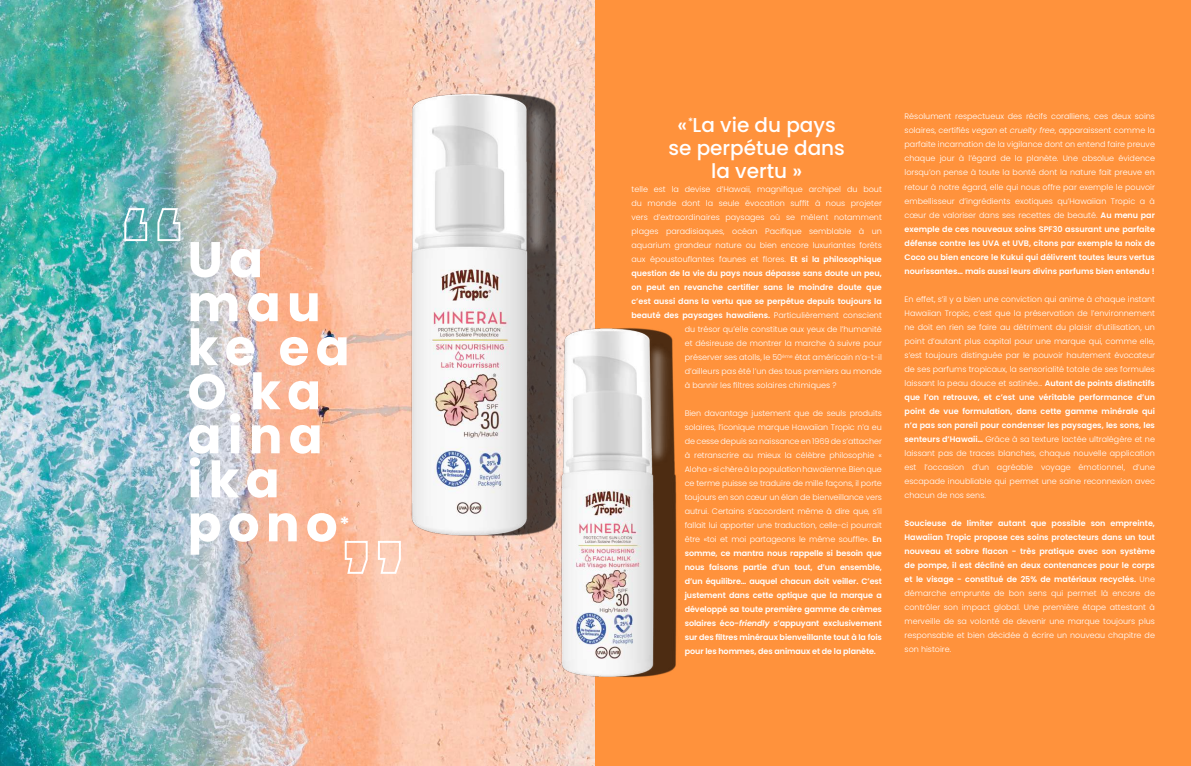
<style>
.page{position:relative;width:1191px;height:766px;background:#fff}
.page>*{position:absolute;margin:0;border:0;box-sizing:border-box;transform-origin:0 0}
.t1{font:700 50px/44px "Poppins";letter-spacing:.125em;color:#fff}
.t2{font:500 20px/23px "Poppins";color:#fff;text-align:center}
.t3{font:700 19.4px "Poppins";color:#fff}
.t4{font:500 10px "Poppins";color:#fff}
.t5{font:300 8px/14px "Poppins";color:#fff;text-align:justify}
.t6{font:600 8px/14px "Poppins";color:#fff;text-align:justify}
.s1{font-weight:600}
.s2{font-weight:300}
.s3{font-weight:600;font-style:italic}
.s4{font-style:italic}
</style>
<div class="page">
<img style="left:0;top:0;width:595px;height:765px">
<div style="left:595px;top:0;width:596px;height:765px;background:#ff923c"></div>
<img style="left:403px;top:77px;width:156px;height:473px">
<img style="left:557px;top:320px;width:120px;height:368px">
<svg style="left:123px;top:207px;width:58px;height:35px"></svg>
<svg style="left:344px;top:539px;width:58px;height:36px"></svg>
<h1 class="t1" style="left:187px;top:238px;width:164px">Ua mau ke ea<br>O ka aina ika pono</h1>
<h3 class="t3" style="left:339px;top:512px;width:12px">*</h3>
<h2 class="t2" style="left:668px;top:114px;width:178px">« La vie du pays se perpétue dans la vertu »</h2>
<p class="t5" style="left:631px;top:182px;width:252px">telle est la devise d’Hawaii, magnifique archipel du bout</p>
<p class="t5" style="left:631px;top:196px;width:252px">du monde dont la seule évocation suffit à nous projeter</p>
<p class="t5" style="left:631px;top:210px;width:252px">vers d’extraordinaires paysages où se mêlent notamment</p>
<p class="t5" style="left:631px;top:224px;width:252px">plages paradisiaques, océan Pacifique semblable à un</p>
<p class="t5" style="left:631px;top:238px;width:252px">aquarium grandeur nature ou bien encore luxuriantes forêts</p>
<p class="t5" style="left:631px;top:252px;width:252px">aux époustouflantes faunes et flores. <span class="s1">Et si la philosophique</span></p>
<p class="t6" style="left:631px;top:266px;width:252px">question de la vie du pays nous dépasse sans doute un peu,</p>
<p class="t6" style="left:631px;top:280px;width:252px">on peut en revanche certifier sans le moindre doute que</p>
<p class="t6" style="left:631px;top:294px;width:252px">c’est aussi dans la vertu que se perpétue depuis toujours la</p>
<p class="t6" style="left:631px;top:308px;width:252px">beauté des paysages hawaiiens. <span class="s2">Particulièrement conscient</span></p>
<p class="t5" style="left:685px;top:322px;width:199px">du trésor qu’elle constitue aux yeux de l’humanité</p>
<p class="t5" style="left:685px;top:336px;width:199px">et désireuse de montrer la marche à suivre pour</p>
<p class="t5" style="left:685px;top:350px;width:199px">préserver ses atolls, le 50<sup>ème</sup> état américain n’a-t-il</p>
<p class="t5" style="left:685px;top:364px;width:199px">d’ailleurs pas été l’un des tous premiers au monde</p>
<p class="t5" style="left:685px;top:378px;width:153px">à bannir les filtres solaires chimiques ?</p>
<p class="t5" style="left:685px;top:406px;width:199px">Bien davantage justement que de seuls produits solaires, l’iconique marque Hawaiian Tropic n’a eu de cesse depuis sa naissance en 1969 de s’attacher à retranscrire au mieux la célèbre philosophie « Aloha » si chère à la population hawaïenne. Bien que ce terme puisse se traduire de mille façons, il porte toujours en son cœur un élan de bienveillance vers autrui. Certains s’accordent même à dire que, s’il fallait lui apporter une traduction, celle-ci pourrait être «toi et moi partageons le même souffle». <span class="s1">En somme, ce mantra nous rappelle si besoin que nous faisons partie d’un tout, d’un ensemble, d’un équilibre… auquel chacun doit veiller. C’est justement dans cette optique que la marque a développé sa toute première gamme de crèmes solaires éco-</span><span class="s3">friendly</span> <span class="s1">s’appuyant exclusivement sur des filtres minéraux bienveillante tout à la fois pour les hommes, des animaux et de la planète.</span></p>
<p class="t4" style="left:688px;top:116px;width:7px">*</p>
<p class="t5" style="left:904px;top:110px;width:252px">Résolument respectueux des récifs coralliens, ces deux soins solaires, certifiés <span class="s4">vegan</span> et <span class="s4">cruelty free</span>, apparaissent comme la parfaite incarnation de la vigilance dont on entend faire preuve chaque jour à l’égard de la planète. Une absolue évidence lorsqu’on pense à toute la bonté dont la nature fait preuve en retour à notre égard, elle qui nous offre par exemple le pouvoir embellisseur d’ingrédients exotiques qu’Hawaiian Tropic a à cœur de valoriser dans ses recettes de beauté. <span class="s1">Au menu par exemple de ces nouveaux soins SPF30 assurant une parfaite défense contre les UVA et UVB, citons par exemple la noix de Coco ou bien encore le Kukui qui délivrent toutes leurs vertus nourissantes… mais aussi leurs divins parfums bien entendu !</span></p>
<p class="t5" style="left:904px;top:292px;width:252px">En effet, s’il y a bien une conviction qui anime à chaque instant Hawaiian Tropic, c’est que la préservation de l’environnement ne doit en rien se faire au détriment du plaisir d’utilisation, un point d’autant plus capital pour une marque qui, comme elle, s’est toujours distinguée par le pouvoir hautement évocateur de ses parfums tropicaux, la sensorialité totale de ses formules laissant la peau douce et satinée... <span class="s1">Autant de points distinctifs que l’on retrouve, et c’est une véritable performance d’un point de vue formulation, dans cette gamme minérale qui n’a pas son pareil pour condenser les paysages, les sons, les senteurs d’Hawaii…</span> Grâce à sa texture lactée ultralégère et ne laissant pas de traces blanches, chaque nouvelle application est l’occasion d’un agréable voyage émotionnel, d’une escapade inoubliable qui permet une saine reconnexion avec chacun de nos sens.</p>
<p class="t6" style="left:904px;top:516px;width:252px">Soucieuse de limiter autant que possible son empreinte, Hawaiian Tropic propose ces soins protecteurs dans un tout nouveau et sobre flacon - très pratique avec son système de pompe, il est décliné en deux contenances pour le corps et le visage - constitué de 25% de matériaux recyclés. <span class="s2">Une démarche emprunte de bon sens qui permet là encore de contrôler son impact global. Une première étape attestant à merveille de sa volonté de devenir une marque toujours plus responsable et bien décidée à écrire un nouveau chapitre de son histoire.</span></p>
</div>
